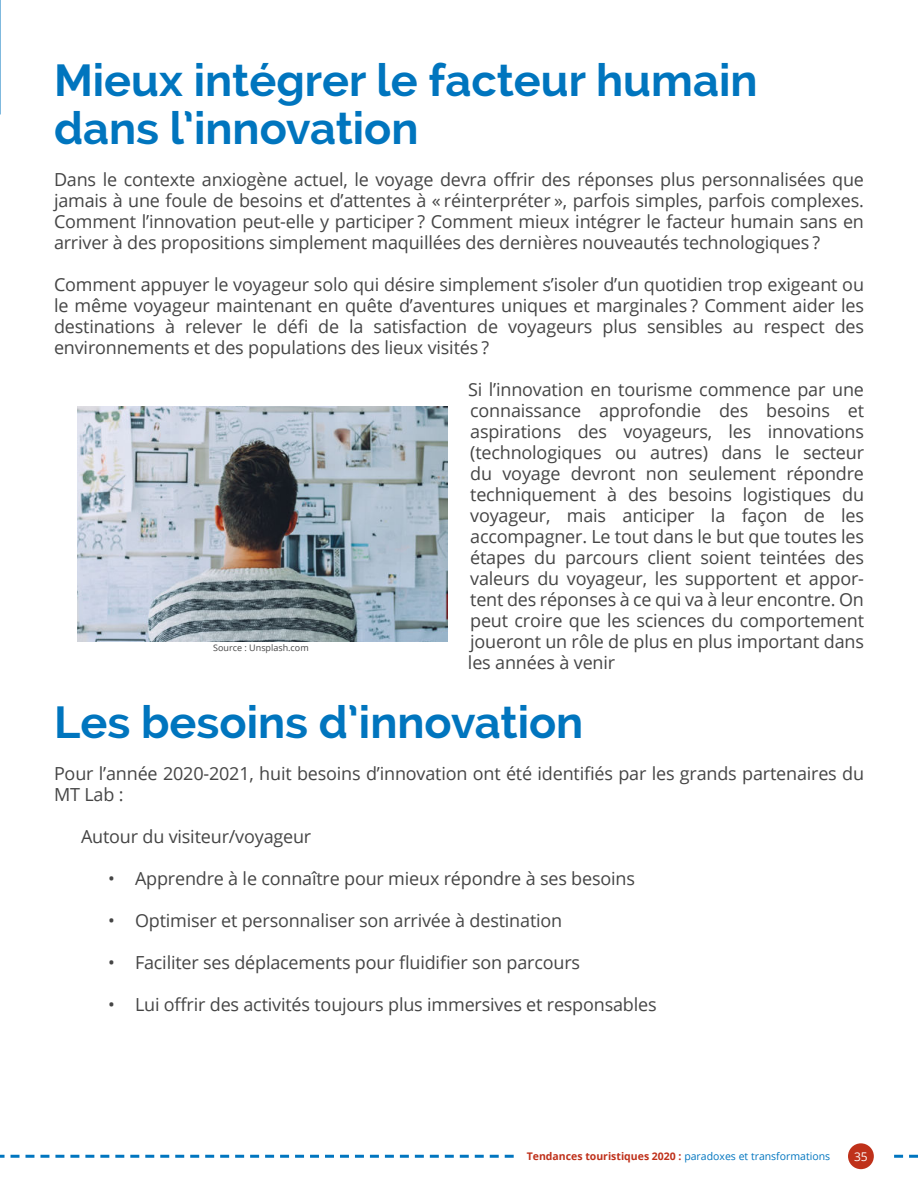
<style>
.page{position:relative;width:918px;height:1188px;background:#fff}
.page>*{position:absolute;margin:0;border:0;box-sizing:border-box;transform-origin:0 0}
.t1{font:700 45px/48px "Raleway";color:#0075be}
.t2{font:18px/21px "Open Sans";letter-spacing:-.01em;color:#454545;text-align:justify}
.t3{font:12px "Open Sans";color:#fff}
.t4{font:700 10.5px "Open Sans";color:#bf301a}
.t5{font:9px "Open Sans";color:#454545}
.s1{font-weight:400;color:#0075bf}
</style>
<div class="page">
<svg style="left:0;top:1155px;width:918px;height:3px"></svg>
<div style="left:515px;top:1143px;width:377px;height:26px;background:#fff"></div>
<div style="left:848px;top:1143px;width:26px;height:26px;background:#bf311a;border-radius:50%"></div>
<img style="left:77px;top:406px;width:371px;height:236px">
<h1 class="t1" style="left:54px;top:57px;width:705px">Mieux intégrer le facteur humain dans l’innovation</h1>
<p class="t2" style="left:54px;top:169px;width:812px">Dans le contexte anxiogène actuel, le voyage devra offrir des réponses plus personnalisées que jamais à une foule de besoins et d’attentes à « réinterpréter », parfois simples, parfois complexes.<br>Comment l’innovation peut-elle y participer ? Comment mieux intégrer le facteur humain sans en arriver à des propositions simplement maquillées des dernières nouveautés technologiques ?</p>
<p class="t2" style="left:54px;top:274px;width:812px">Comment appuyer le voyageur solo qui désire simplement s’isoler d’un quotidien trop exigeant ou le même voyageur maintenant en quête d’aventures uniques et marginales ? Comment aider les destinations à relever le défi de la satisfaction de voyageurs plus sensibles au respect des environnements et des populations des lieux visités ?</p>
<p class="t2" style="left:468px;top:381px;width:398px">Si l’innovation en tourisme commence par une connaissance approfondie des besoins et aspirations des voyageurs, les innovations (technologiques ou autres) dans le secteur du voyage devront non seulement répondre techniquement à des besoins logistiques du voyageur, mais anticiper la façon de les accompagner. Le tout dans le but que toutes les étapes du parcours client soient teintées des valeurs du voyageur, les supportent et appor&shy;tent des réponses à ce qui va à leur encontre. On peut croire que les sciences du comportement joueront un rôle de plus en plus important dans les années à venir</p>
<h1 class="t1" style="left:54px;top:699px;width:531px">Les besoins d’innovation</h1>
<p class="t2" style="left:54px;top:763px;width:812px">Pour l’année 2020-2021, huit besoins d’innovation ont été identifiés par les grands partenaires du<br>MT Lab :</p>
<p class="t2" style="left:81px;top:826px;width:232px">Autour du visiteur/voyageur</p>
<p class="t2" style="left:108px;top:870px;width:528px">• Apprendre à le connaître pour mieux répondre à ses besoins</p>
<p class="t2" style="left:108px;top:912px;width:456px">• Optimiser et personnaliser son arrivée à destination</p>
<p class="t2" style="left:108px;top:954px;width:474px">• Faciliter ses déplacements pour fluidifier son parcours</p>
<p class="t2" style="left:108px;top:996px;width:550px">• Lui offrir des activités toujours plus immersives et responsables</p>
<p class="t5" style="left:213px;top:642px;width:97px">Source : Unsplash.com</p>
<p class="t4" style="left:527px;top:1152px;width:305px">Tendances touristiques 2020 : <span class="s1">paradoxes et transformations</span></p>
<p class="t3" style="left:854px;top:1152px;width:15px">35</p>
</div>
